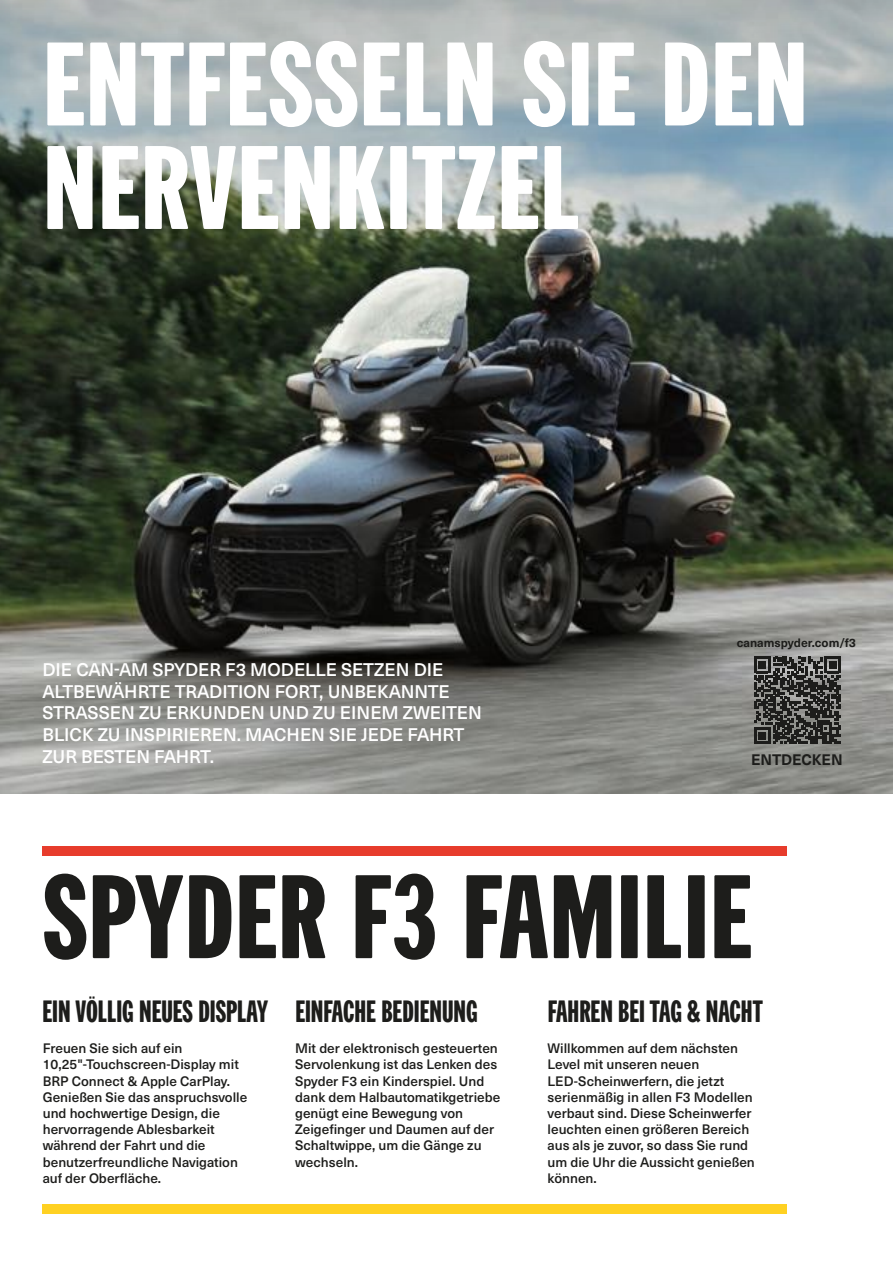
<style>
.page{position:relative;width:893px;height:1263px;background:#fff}
.page>*{position:absolute;margin:0;border:0;box-sizing:border-box;transform-origin:0 0}
.t1{font:700 115.5px/103.5px "Can Am Gothic";letter-spacing:.01em;color:#fff}
.t2{font:700 115.5px "Can Am Gothic";letter-spacing:.01em;color:#1d1d1b}
.t3{font:700 30px "Can Am Gothic";color:#1d1d1b;scale:.9 1}
.t4{font:500 18px/21.6px "Neue Haas Unica W1 G";color:#fff}
.t5{font:700 15px "Neue Haas Unica W1 G";letter-spacing:-.005em;color:#1d1d1b}
.t6{font:500 13.5px/16.2px "Neue Haas Unica W1 G";color:#1d1d1b}
.t7{font:700 12px "Neue Haas Unica W1 G";color:#1d1d1b}
</style>
<div class="page">
<img style="left:0;top:286px;width:893px;height:507px">
<div style="left:42px;top:846px;width:745px;height:10px;background:#e73c2c"></div>
<div style="left:42px;top:1204px;width:745px;height:10px;background:#ffd122"></div>
<svg style="left:0;top:0;width:893px;height:286px;background:#8b9795"></svg>
<svg style="left:754px;top:657px;width:87px;height:87px;background:#494947"></svg>
<h1 class="t1" style="left:43px;top:28px;width:766px">ENTFESSELN SIE DEN<br>NERVENKITZEL</h1>
<h3 class="t4" style="left:43px;top:658px;width:441px">DIE CAN-AM SPYDER F3 MODELLE SETZEN DIE ALTBEWÄHRTE TRADITION FORT, UNBEKANNTE STRASSEN ZU ERKUNDEN UND ZU EINEM ZWEITEN BLICK ZU INSPIRIEREN. MACHEN SIE JEDE FAHRT ZUR BESTEN FAHRT.</h3>
<p class="t7" style="left:737px;top:634px;width:121px">canamspyder.com/f3</p>
<p class="t5" style="left:751px;top:748px;width:93px">ENTDECKEN</p>
<h1 class="t2" style="left:43px;top:839px;width:710px">SPYDER F3 FAMILIE</h1>
<h2 class="t3" style="left:43px;top:991px;width:252px">EIN VÖLLIG NEUES DISPLAY</h2>
<p class="t6" style="left:295px;top:1039px;width:207px">Mit der elektronisch gesteuerten<br>Servolenkung ist das Lenken des<br>Spyder F3 ein Kinderspiel. Und dank dem Halbautomatikgetriebe genügt eine Bewegung von<br>Zeigefinger und Daumen auf der<br>Schaltwippe, um die Gänge zu wechseln.</p>
<h2 class="t3" style="left:295px;top:991px;width:204px">EINFACHE BEDIENUNG</h2>
<h2 class="t3" style="left:548px;top:991px;width:240px">FAHREN BEI TAG &amp; NACHT</h2>
<p class="t6" style="left:43px;top:1039px;width:206px">Freuen Sie sich auf ein<br>10,25"-Touchscreen-Display mit<br>BRP Connect &amp; Apple CarPlay.<br>Genießen Sie das anspruchsvolle und hochwertige Design, die hervorragende Ablesbarkeit während der Fahrt und die benutzerfreundliche Navigation auf der Oberfläche.</p>
<p class="t6" style="left:548px;top:1039px;width:209px">Willkommen auf dem nächsten<br>Level mit unseren neuen<br>LED-Scheinwerfern, die jetzt serienmäßig in allen F3 Modellen verbaut sind. Diese Scheinwerfer leuchten einen größeren Bereich aus als je zuvor, so dass Sie rund um die Uhr die Aussicht genießen können.</p>
</div>
